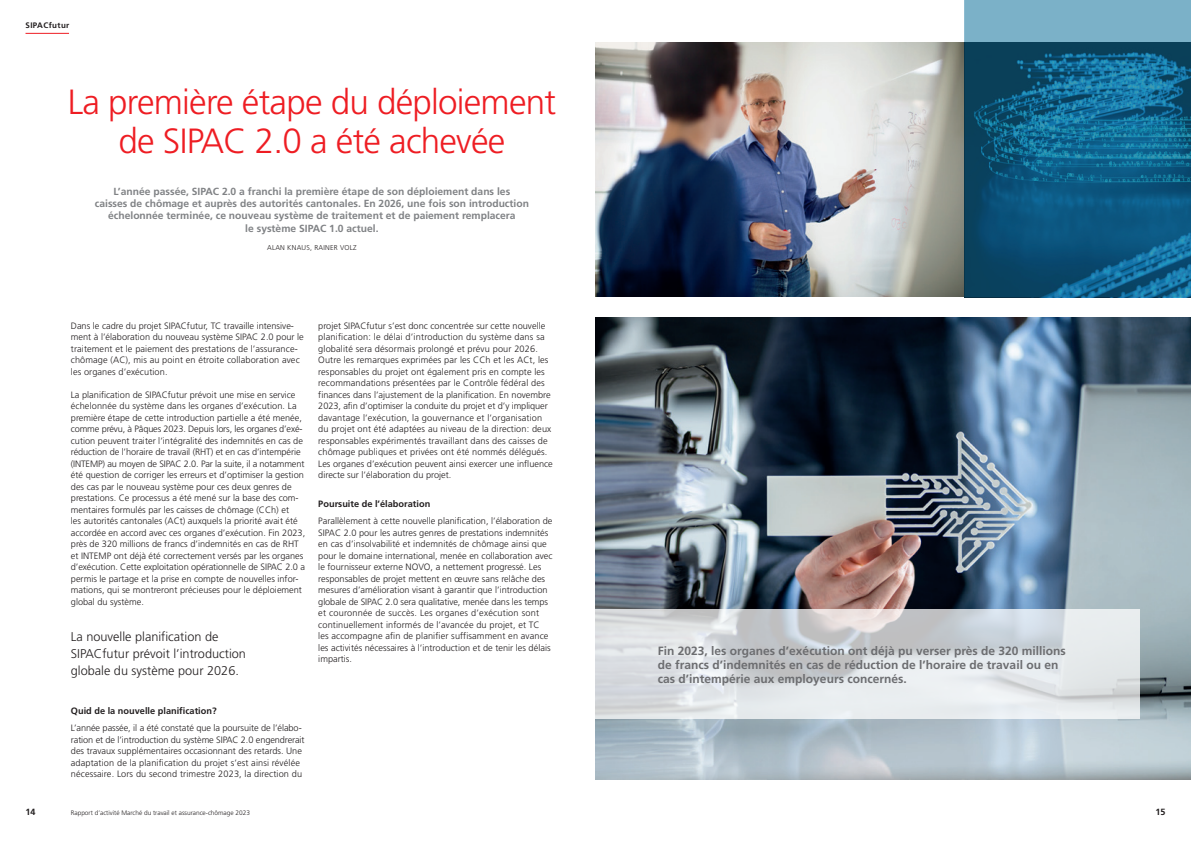
<style>
.page{position:relative;width:1191px;height:842px;background:#fff}
.page>*{position:absolute;margin:0;border:0;box-sizing:border-box;transform-origin:0 0}
.t1{font:300 35px/39px "Frutiger LT Std";letter-spacing:-.02em;color:#ee1d23;text-align:center}
.t2{font:300 12.7px/17.2px "Frutiger LT Std";color:#231f20}
.t3{font:700 12px/14px "Frutiger LT Std";color:#6c6d70}
.t4{font:700 10.3px/12.3px "Frutiger LT Std";color:#808285;text-align:center}
.t5{font:300 9.2px/11.5px "Frutiger LT Std";color:#231f20}
.t6{font:700 9.2px "Frutiger LT Std";color:#231f20}
.t7{font:700 9px "Frutiger LT Std";color:#231f20}
.t8{font:700 8px "Frutiger LT Std";letter-spacing:.05em;color:#231f20}
.t9{font:300 7px "Frutiger LT Std";letter-spacing:.03em;color:#231f20}
.t10{font:300 6.5px "Frutiger LT Std";color:#231f20}
</style>
<div class="page">
<img style="left:595px;top:43px;width:369px;height:254px">
<img style="left:595px;top:317px;width:596px;height:463px">
<svg style="left:595px;top:609px;width:545px;height:110px;background:#dadee1"></svg>
<hr style="left:26px;top:33px;width:43px;height:1px;background:#ee1d23">
<svg style="left:964px;top:0;width:227px;height:298px;background:#1d668a"></svg>
<p class="t8" style="left:26px;top:21px;width:45px">SIPACfutur</p>
<h1 class="t1" style="left:68px;top:82px;width:490px">La première étape du déploiement de SIPAC 2.0 a été achevée</h1>
<p class="t4" style="left:95px;top:185px;width:436px">L’année passée, SIPAC 2.0 a franchi la première étape de son déploiement dans les<br>caisses de chômage et auprès des autorités cantonales. En 2026, une fois son introduction échelonnée terminée, ce nouveau système de traitement et de paiement remplacera<br>le système SIPAC 1.0 actuel.</p>
<p class="t9" style="left:267px;top:244px;width:91px">ALAN KNAUS, RAINER VOLZ</p>
<p class="t5" style="left:71px;top:320px;width:234px">Dans le cadre du projet SIPACfutur, TC travaille intensive&shy;ment à l’élaboration du nouveau système SIPAC 2.0 pour le traitement et le paiement des prestations de l’assurance&shy;chômage (AC), mis au point en étroite collaboration avec les organes d’exécution.</p>
<p class="t5" style="left:71px;top:389px;width:236px">La planification de SIPACfutur prévoit une mise en service échelonnée du système dans les organes d’exécution. La première étape de cette introduction partielle a été menée, comme prévu, à Pâques 2023. Depuis lors, les organes d’exé&shy;cution peuvent traiter l’intégralité des indemnités en cas de réduction de l’horaire de travail (RHT) et en cas d’intempérie (INTEMP) au moyen de SIPAC 2.0. Par la suite, il a notamment été question de corriger les erreurs et d’optimiser la gestion des cas par le nouveau système pour ces deux genres de prestations. Ce processus a été mené sur la base des com&shy;mentaires formulés par les caisses de chômage (CCh) et<br>les autorités cantonales (ACt) auxquels la priorité avait été accordée en accord avec ces organes d’exécution. Fin 2023, près de 320 millions de francs d’indemnités en cas de RHT et INTEMP ont déjà été correctement versés par les organes d’exécution. Cette exploitation opérationnelle de SIPAC 2.0 a permis le partage et la prise en compte de nouvelles infor&shy;mations, qui se montreront précieuses pour le déploiement global du système.</p>
<h2 class="t2" style="left:71px;top:628px;width:177px">La nouvelle planification de<br>SIPACfutur prévoit l’introduction globale du système pour 2026.</h2>
<p class="t6" style="left:71px;top:705px;width:147px">Quid de la nouvelle planification?</p>
<p class="t5" style="left:71px;top:723px;width:235px">L’année passée, il a été constaté que la poursuite de l’élabo&shy;ration et de l’introduction du système SIPAC 2.0 engendrerait des travaux supplémentaires occasionnant des retards. Une adaptation de la planification du projet s’est ainsi révélée nécessaire. Lors du second trimestre 2023, la direction du</p>
<p class="t5" style="left:318px;top:320px;width:236px">projet SIPACfutur s’est donc concentrée sur cette nouvelle planification: le délai d’introduction du système dans sa globalité sera désormais prolongé et prévu pour 2026.<br>Outre les remarques exprimées par les CCh et les ACt, les responsables du projet ont également pris en compte les recommandations présentées par le Contrôle fédéral des finances dans l’ajustement de la planification. En novembre 2023, afin d’optimiser la conduite du projet et d’y impliquer davantage l’exécution, la gouvernance et l’organisation du projet ont été adaptées au niveau de la direction: deux responsables expérimentés travaillant dans des caisses de chômage publiques et privées ont été nommés délégués.<br>Les organes d’exécution peuvent ainsi exercer une influence directe sur l’élaboration du projet.</p>
<p class="t6" style="left:318px;top:498px;width:113px">Poursuite de l’élaboration</p>
<p class="t5" style="left:318px;top:516px;width:236px">Parallèlement à cette nouvelle planification, l’élaboration de SIPAC 2.0 pour les autres genres de prestations indemnités en cas d’insolvabilité et indemnités de chômage ainsi que pour le domaine international, menée en collaboration avec le fournisseur externe NOVO, a nettement progressé. Les responsables de projet mettent en œuvre sans relâche des mesures d’amélioration visant à garantir que l’introduction globale de SIPAC 2.0 sera qualitative, menée dans les temps et couronnée de succès. Les organes d’exécution sont continuellement informés de l’avancée du projet, et TC<br>les accompagne afin de planifier suffisamment en avance les activités nécessaires à l’introduction et de tenir les délais impartis.</p>
<h3 class="t3" style="left:658px;top:643px;width:409px">Fin 2023, les organes d’exécution ont déjà pu verser près de 320 millions de francs d’indemnités en cas de réduction de l’horaire de travail ou en cas d’intempérie aux employeurs concernés.</h3>
<p class="t7" style="left:26px;top:806px;width:12px">14</p>
<p class="t10" style="left:71px;top:809px;width:181px">Rapport d’activité Marché du travail et assurance-chômage 2023</p>
<p class="t7" style="left:1155px;top:806px;width:12px">15</p>
</div>
